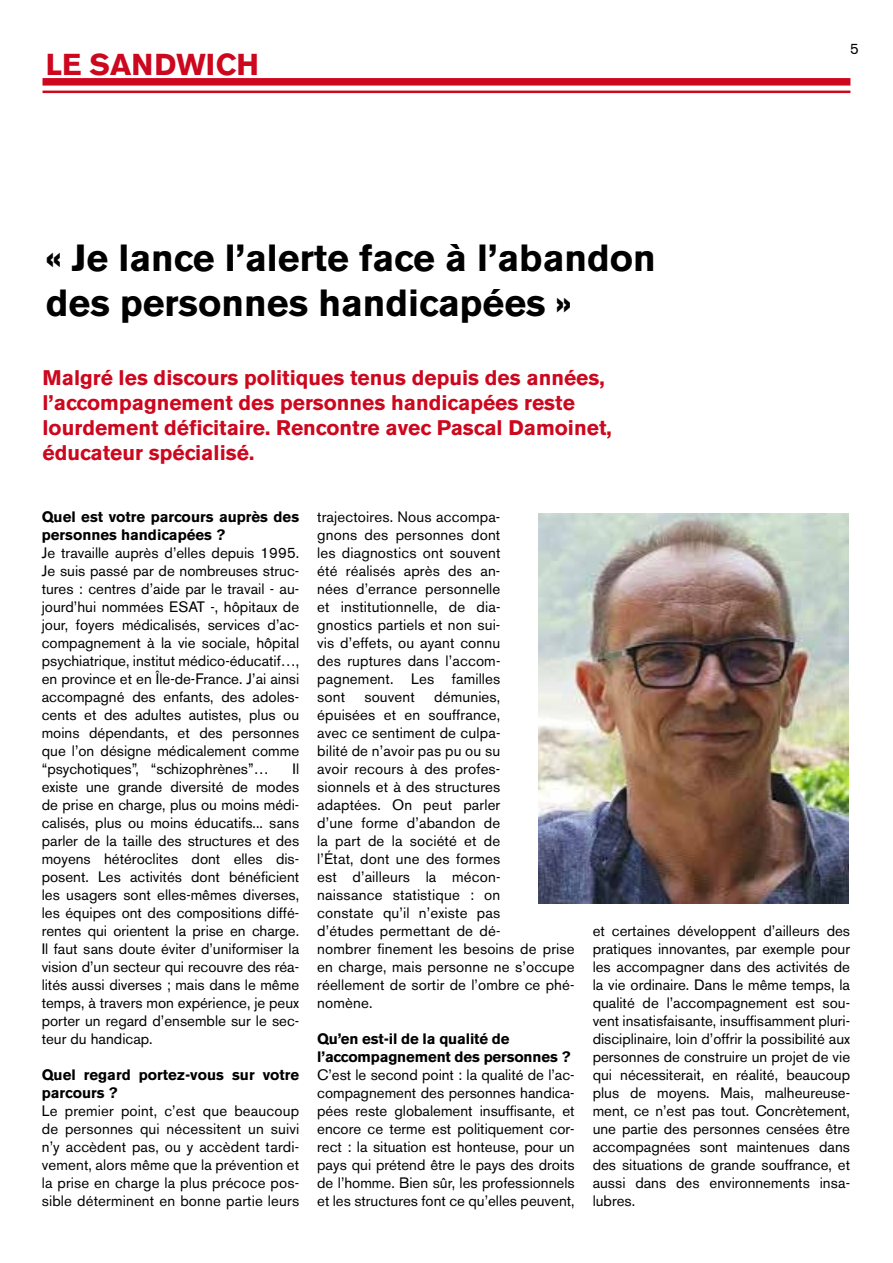
<style>
.page{position:relative;width:893px;height:1263px;background:#fff}
.page>*{position:absolute;margin:0;border:0;box-sizing:border-box;transform-origin:0 0}
.t1{font:700 37.5px/45px "Akzidenz Grotesk BE";color:#000}
.t2{font:700 30px "Akzidenz Grotesk BE";color:#cd071e}
.t3{font:700 21px/25.2px "Akzidenz Grotesk BE";color:#cd071e}
.t4{font:15px/18px "Akzidenz Grotesk BE";letter-spacing:.01em;color:#000;text-align:justify}
.t5{font:700 15px/18px "Akzidenz Grotesk BE";color:#000}
</style>
<div class="page">
<div style="left:43px;top:78px;width:807px;height:8px;background:#cd071e"></div>
<hr style="left:43px;top:91px;width:807px;height:2px;background:#cd071e">
<img style="left:538px;top:513px;width:310px;height:390px">
<h2 class="t2" style="left:46px;top:47px;width:215px">LE SANDWICH</h2>
<h1 class="t1" style="left:46px;top:235px;width:612px">« Je lance l’alerte face à l’abandon des personnes handicapées »</h1>
<h3 class="t3" style="left:43px;top:365px;width:571px">Malgré les discours politiques tenus depuis des années, l’accompagnement des personnes handicapées reste lourdement déficitaire. Rencontre avec Pascal Damoinet, éducateur spécialisé.</h3>
<p class="t4" style="left:850px;top:40px;width:10px">5</p>
<p class="t5" style="left:42px;top:508px;width:259px">Quel est votre parcours auprès des personnes handicapées ?</p>
<p class="t4" style="left:42px;top:544px;width:259px">Je travaille auprès d’elles depuis 1995.<br>Je suis passé par de nombreuses struc&shy;tures : centres d’aide par le travail - au&shy;jourd’hui nommées ESAT -, hôpitaux de jour, foyers médicalisés, services d’ac&shy;compagnement à la vie sociale, hôpital psychiatrique, institut médico-éducatif…, en province et en Île-de-France. J’ai ainsi accompagné des enfants, des adoles&shy;cents et des adultes autistes, plus ou moins dépendants, et des personnes que l’on désigne médicalement comme “psychotiques”, “schizophrènes”…</p>
<p class="t4" style="left:42px;top:760px;width:259px;text-indent:251px">Il existe une grande diversité de modes de prise en charge, plus ou moins médi&shy;calisés, plus ou moins éducatifs... sans parler de la taille des structures et des moyens hétéroclites dont elles dis&shy;posent. Les activités dont bénéficient les usagers sont elles-mêmes diverses, les équipes ont des compositions diffé&shy;rentes qui orientent la prise en charge.<br>Il faut sans doute éviter d’uniformiser la vision d’un secteur qui recouvre des réa&shy;lités aussi diverses ; mais dans le même temps, à travers mon expérience, je peux porter un regard d’ensemble sur le sec&shy;teur du handicap.</p>
<p class="t5" style="left:42px;top:1066px;width:259px">Quel regard portez-vous sur votre parcours ?</p>
<p class="t4" style="left:42px;top:1102px;width:259px">Le premier point, c’est que beaucoup de personnes qui nécessitent un suivi n’y accèdent pas, ou y accèdent tardi&shy;vement, alors même que la prévention et la prise en charge la plus précoce pos&shy;sible déterminent en bonne partie leurs</p>
<p class="t4" style="left:317px;top:508px;width:185px">trajectoires. Nous accompa&shy;gnons des personnes dont les diagnostics ont souvent été réalisés après des an&shy;nées d’errance personnelle et institutionnelle, de dia&shy;gnostics partiels et non sui&shy;vis d’effets, ou ayant connu des ruptures dans l’accom&shy;pagnement. Les familles sont</p>
<p class="t4" style="left:317px;top:688px;width:259px;text-align:left;text-indent:117px">démunies,<br>épuisées et en souffrance,<br>avec ce sentiment de culpa-<br>bilité de n’avoir pas pu ou su<br>avoir recours à des profes-<br>sionnels et à des structures<br>adaptées. On peut parler<br>d’une forme d’abandon de<br>la part de la société et de<br>l’État, dont une des formes<br>est d’ailleurs la mécon-<br>naissance statistique : on<br>constate qu’il n’existe pas<br>d’études permettant de dé-<br>nombrer finement les besoins de prise en charge, mais personne ne s’occupe réellement de sortir de l’ombre ce phé&shy;nomène.</p>
<p class="t5" style="left:317px;top:1030px;width:255px">Qu’en est-il de la qualité de l’accompagnement des personnes ?</p>
<p class="t4" style="left:317px;top:1066px;width:259px">C’est le second point : la qualité de l’ac&shy;compagnement des personnes handica&shy;pées reste globalement insuffisante, et encore ce terme est politiquement cor&shy;rect : la situation est honteuse, pour un pays qui prétend être le pays des droits de l’homme. Bien sûr, les professionnels et les structures font ce qu’elles peuvent,</p>
<p class="t4" style="left:364px;top:688px;width:52px">souvent</p>
<p class="t4" style="left:593px;top:922px;width:259px">et certaines développent d’ailleurs des pratiques innovantes, par exemple pour les accompagner dans des activités de la vie ordinaire. Dans le même temps, la qualité de l’accompagnement est sou&shy;vent insatisfaisante, insuffisamment pluri&shy;disciplinaire, loin d’offrir la possibilité aux personnes de construire un projet de vie qui nécessiterait, en réalité, beaucoup plus de moyens. Mais, malheureuse&shy;ment, ce n’est pas tout. Concrètement, une partie des personnes censées être accompagnées sont maintenues dans des situations de grande souffrance, et aussi dans des environnements insa&shy;lubres.</p>
</div>
